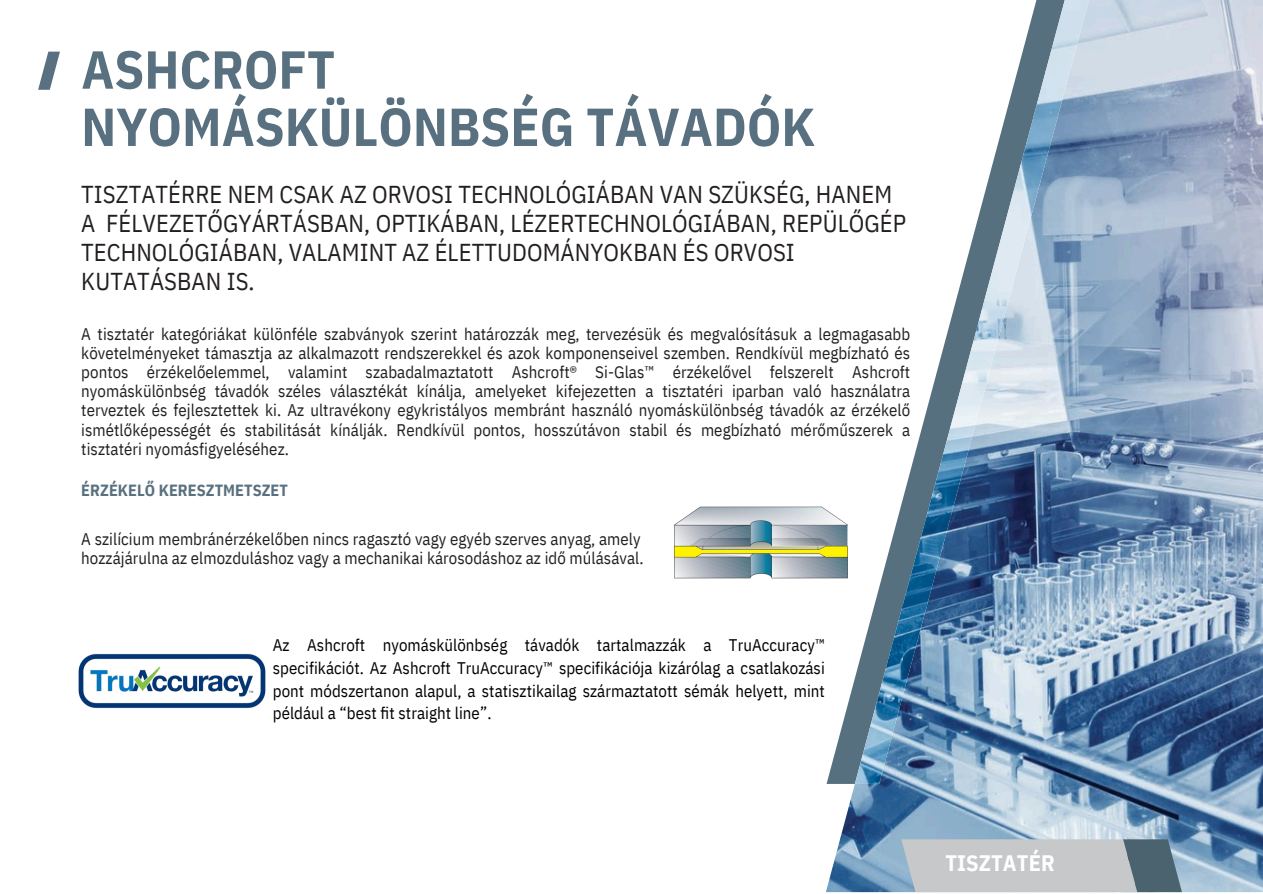
<style>
.page{position:relative;width:1263px;height:894px;background:#fff}
.page>*{position:absolute;margin:0;border:0;box-sizing:border-box;transform-origin:0 0}
.t1{font:700 53.4px/57.3px "IBM Plex Sans Cond";letter-spacing:.005em;color:#58707f}
.t2{font:24.45px/29.2px "IBM Plex Sans Cond";letter-spacing:.005em;color:#231f20}
.t3{font:700 22.35px "IBM Plex Sans Cond";letter-spacing:.005em;color:#fff}
.t4{font:16.8px/19.2px "IBM Plex Sans Cond";letter-spacing:.005em;color:#231f20;text-align:justify}
.t5{font:16.8px/22.5px "IBM Plex Sans Cond";letter-spacing:.005em;color:#000;text-align:justify}
.t6{font:700 16.2px "IBM Plex Sans Cond";letter-spacing:.005em;color:#58707f}
</style>
<div class="page">
<img style="left:826px;top:0;width:437px;height:891px">
<svg style="left:826px;top:0;width:243px;height:783px"></svg>
<img style="left:1046px;top:0;width:48px;height:162px">
<img style="left:998px;top:69px;width:48px;height:271px">
<img style="left:950px;top:247px;width:48px;height:272px">
<img style="left:902px;top:426px;width:48px;height:271px">
<img style="left:855px;top:604px;width:48px;height:179px">
<svg style="left:38px;top:52px;width:22px;height:38px"></svg>
<img style="left:78px;top:653px;width:188px;height:56px">
<img style="left:674px;top:499px;width:181px;height:86px">
<svg style="left:901px;top:839px;width:281px;height:52px;background:#b0b6bb"></svg>
<p class="t1" style="left:81px;top:40px;width:735px">ASHCROFT<br>NYOMÁSKÜLÖNBSÉG TÁVADÓK</p>
<h1 class="t2" style="left:81px;top:179px;width:826px">TISZTATÉRRE NEM CSAK AZ ORVOSI TECHNOLÓGIÁBAN VAN SZÜKSÉG, HANEM A FÉLVEZETŐGYÁRTÁSBAN, OPTIKÁBAN, LÉZERTECHNOLÓGIÁBAN, REPÜLŐGÉP TECHNOLÓGIÁBAN, VALAMINT AZ ÉLETTUDOMÁNYOKBAN ÉS ORVOSI KUTATÁSBAN IS.</h1>
<h3 class="t4" style="left:81px;top:324px;width:830px">A tisztatér kategóriákat különféle szabványok szerint határozzák meg, tervezésük és megvalósításuk a legmagasabb követelményeket támasztja az alkalmazott rendszerekkel és azok komponenseivel szemben. Rendkívül megbízható és pontos érzékelőelemmel, valamint szabadalmaztatott Ashcroft® Si-Glas™ érzékelővel felszerelt Ashcroft nyomáskülönbség távadók széles választékát kínálja, amelyeket kifejezetten a tisztatéri iparban való használatra terveztek és fejlesztettek ki. Az ultravékony egykristályos membránt használó nyomáskülönbség távadók az érzékelő ismétlőképességét és stabilitását kínálják. Rendkívül pontos, hosszútávon stabil és megbízható mérőműszerek a tisztatéri nyomásfigyeléséhez.</h3>
<h4 class="t6" style="left:81px;top:479px;width:208px">ÉRZÉKELŐ KERESZTMETSZET</h4>
<p class="t4" style="left:81px;top:528px;width:564px">A szilícium membránérzékelőben nincs ragasztó vagy egyéb szerves anyag, amely hozzájárulna az elmozduláshoz vagy a mechanikai károsodáshoz az idő múlásával.</p>
<p class="t5" style="left:273px;top:633px;width:554px">Az Ashcroft nyomáskülönbség távadók tartalmazzák a TruAccuracy™ specifikációt. Az Ashcroft TruAccuracy™ specifikációja kizárólag a csatlakozási pont módszertanon alapul, a statisztikailag származtatott sémák helyett, mint például a “best fit straight line”.</p>
<p class="t3" style="left:945px;top:848px;width:111px">TISZTATÉR</p>
</div>
